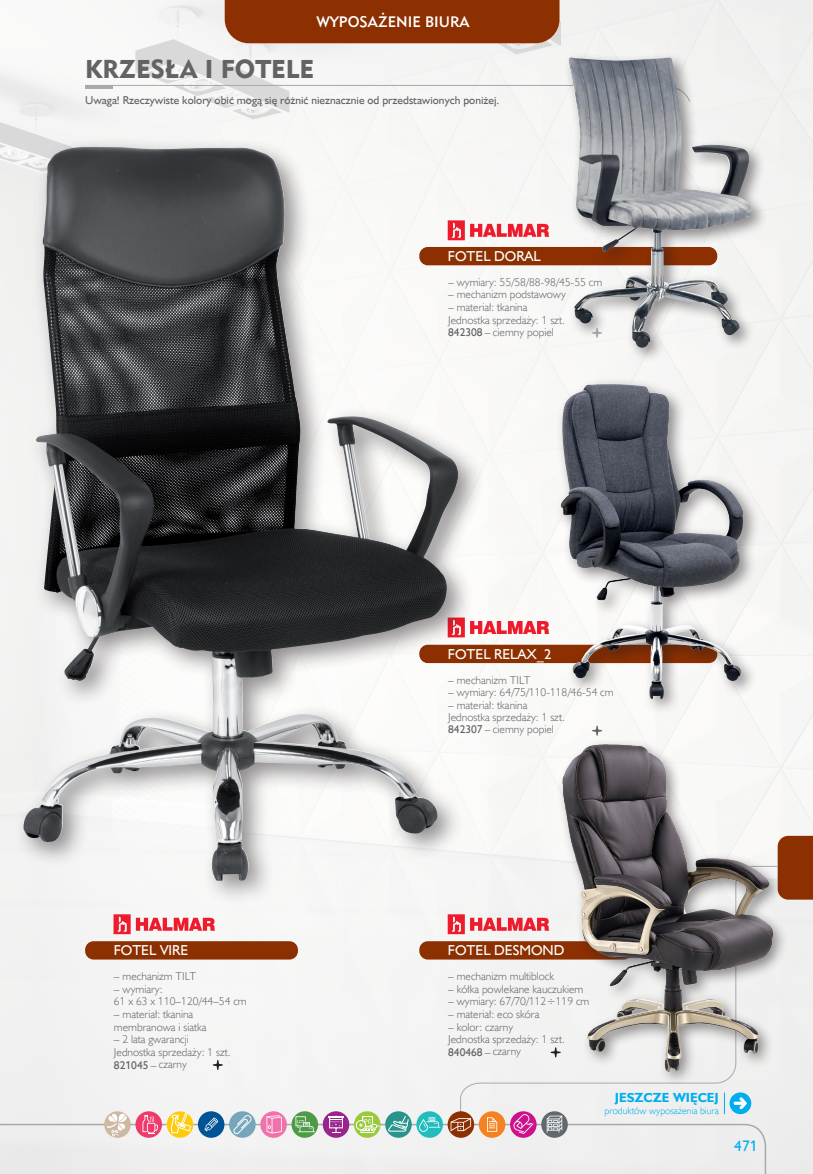
<style>
.page{position:relative;width:813px;height:1174px;background:#fff}
.page>*{position:absolute;margin:0;border:0;box-sizing:border-box;transform-origin:0 0}
.Rozdziały_nie_do_spisu{font:25.65px "Geometric 415 Blk EU";color:#636366}
.text{font:15.3px "Humanst 521 EU";color:#00aeef}
.tytul_rozdzialu{font:15.15px "Geometric 415 Md EU";color:#fff}
.Nazwa_modułu_A{font:14.4px "Humanst 521 EU";color:#fff}
.jeszcze_wiecej{font:700 13.2px "Humanst 521 EU";color:#00aeef}
.opis_produktów{font:11.4px/12.6px "Humanst 521 Lt EU";color:#636366}
.opis_produktów-2{font:11.4px "Humanst 521 EU";color:#636366}
.akcesorii_komputerowych{font:9.9px "Humanst 521 Lt EU";color:#00aeef}
.s1{font-family:"Humanst 521 EU"}
</style>
<div class="page">
<div style="left:0;top:0;width:812px;height:1174px;background:#f5f5f4"></div>
<div style="left:224px;top:0;width:335px;height:43px;background:#8c2f01"></div>
<svg style="left:84px;top:85px;width:478px;height:17px"></svg>
<hr style="left:85px;top:86px;width:28px;height:3px;background:#a8a9ad">
<div style="left:0;top:1123px;width:766px;height:51px;background:#eee"></div>
<div style="left:788px;top:836px;width:24px;height:63px;background:#8c2f01"></div>
<div style="left:459px;top:865px;width:319px;height:250px;background:#f2f2f1"></div>
<div style="left:416px;top:1111px;width:26px;height:26px;background:#21bdbd;border-radius:50%"></div>
<svg style="left:419px;top:1117px;width:21px;height:14px"></svg>
<div style="left:510px;top:1111px;width:26px;height:26px;background:#cf108c;border-radius:50%"></div>
<svg style="left:513px;top:1114px;width:20px;height:20px"></svg>
<div style="left:478px;top:1111px;width:27px;height:26px;background:#f58220;border-radius:50%"></div>
<svg style="left:487px;top:1117px;width:10px;height:14px"></svg>
<svg style="left:447px;top:1111px;width:27px;height:26px"></svg>
<svg style="left:450px;top:1118px;width:21px;height:13px"></svg>
<div style="left:354px;top:1111px;width:26px;height:26px;background:#99ca3b;border-radius:50%"></div>
<div style="left:355px;top:1120px;width:11px;height:10px;border:1px solid #fff;border-radius:50%"></div>
<svg style="left:359px;top:1115px;width:21px;height:18px"></svg>
<div style="left:322px;top:1111px;width:27px;height:26px;background:#99248e;border-radius:50%"></div>
<svg style="left:328px;top:1115px;width:15px;height:18px"></svg>
<svg style="left:291px;top:1111px;width:27px;height:26px"></svg>
<svg style="left:295px;top:1116px;width:20px;height:16px"></svg>
<svg style="left:260px;top:1111px;width:27px;height:26px"></svg>
<svg style="left:266px;top:1115px;width:15px;height:18px"></svg>
<div style="left:229px;top:1111px;width:26px;height:26px;background:#76a6bc;border-radius:50%"></div>
<svg style="left:233px;top:1114px;width:19px;height:20px"></svg>
<div style="left:198px;top:1111px;width:26px;height:26px;background:#005495;border-radius:50%"></div>
<svg style="left:204px;top:1117px;width:14px;height:14px"></svg>
<svg style="left:385px;top:1111px;width:26px;height:26px"></svg>
<svg style="left:388px;top:1115px;width:20px;height:16px"></svg>
<div style="left:541px;top:1111px;width:26px;height:26px;background:#5f696f;border-radius:50%"></div>
<svg style="left:546px;top:1115px;width:16px;height:17px"></svg>
<svg style="left:167px;top:1111px;width:28px;height:33px"></svg>
<div style="left:135px;top:1111px;width:27px;height:26px;background:#ef3b6b;border-radius:50%"></div>
<svg style="left:142px;top:1115px;width:16px;height:18px"></svg>
<svg style="left:104px;top:1111px;width:27px;height:26px"></svg>
<svg style="left:107px;top:1113px;width:19px;height:23px"></svg>
<div style="left:85px;top:941px;width:213px;height:18px;background:#8c2f01;border-radius:9px"></div>
<svg style="left:213px;top:1060px;width:10px;height:10px"></svg>
<svg style="left:113px;top:914px;width:102px;height:20px"></svg>
<div style="left:419px;top:941px;width:212px;height:18px;background:#8c2f01;border-radius:9px"></div>
<svg style="left:550px;top:1047px;width:6px;height:10px"></svg>
<svg style="left:447px;top:914px;width:102px;height:20px"></svg>
<div style="left:556px;top:738px;width:232px;height:348px;background:#231f20;opacity:.5"></div>
<img style="left:560px;top:743px;width:213px;height:330px">
<svg style="left:485px;top:617px;width:64px;height:20px"></svg>
<div style="left:419px;top:644px;width:298px;height:19px;background:#8c2f01;border-radius:9px"></div>
<svg style="left:591px;top:725px;width:10px;height:10px"></svg>
<svg style="left:485px;top:220px;width:64px;height:20px"></svg>
<div style="left:419px;top:247px;width:298px;height:18px;background:#8c2f01;border-radius:9px"></div>
<div style="left:554px;top:377px;width:206px;height:339px;background:#231f20;opacity:.5"></div>
<img style="left:559px;top:385px;width:180px;height:314px">
<div style="left:14px;top:136px;width:471px;height:771px;background:#231f20;opacity:.5"></div>
<img style="left:36px;top:147px;width:177px;height:534px">
<div style="left:562px;top:52px;width:205px;height:312px;background:#231f20;opacity:.5"></div>
<img style="left:567px;top:57px;width:172px;height:291px">
<p class="tytul_rozdzialu" style="left:316px;top:12px;width:154px">WYPOSAŻENIE BIURA</p>
<p class="Rozdziały_nie_do_spisu" style="left:85px;top:54px;width:230px">KRZESŁA I FOTELE</p>
<p class="opis_produktów-2" style="left:85px;top:93px;width:415px">Uwaga! Rzeczywiste kolory obić mogą się różnić nieznacznie od przedstawionych poniżej.</p>
<p class="Nazwa_modułu_A" style="left:447px;top:247px;width:94px">FOTEL DORAL</p>
<p class="opis_produktów" style="left:448px;top:275px;width:155px">– wymiary: 55/58/88-98/45-55 cm</p>
<p class="opis_produktów" style="left:448px;top:288px;width:119px">– mechanizm podstawowy</p>
<p class="opis_produktów" style="left:448px;top:301px;width:81px">– materiał: tkanina</p>
<p class="opis_produktów" style="left:448px;top:313px;width:118px">Jednostka sprzedaży: 1 szt.</p>
<p class="opis_produktów" style="left:448px;top:325px;width:107px"><span class="s1">842308</span> – ciemny popiel</p>
<p class="Nazwa_modułu_A" style="left:114px;top:941px;width:76px">FOTEL VIRE</p>
<p class="opis_produktów" style="left:114px;top:969px;width:84px">– mechanizm TILT</p>
<p class="opis_produktów" style="left:114px;top:982px;width:134px">– wymiary:<br>61 x 63 x 110–120/44–54 cm</p>
<p class="opis_produktów" style="left:114px;top:1007px;width:94px">– materiał: tkanina membranowa i siatka</p>
<p class="opis_produktów" style="left:114px;top:1032px;width:76px">– 2 lata gwarancji</p>
<p class="opis_produktów" style="left:114px;top:1045px;width:118px">Jednostka sprzedaży: 1 szt.</p>
<p class="opis_produktów" style="left:114px;top:1057px;width:74px"><span class="s1">821045</span> – czarny</p>
<p class="Nazwa_modułu_A" style="left:447px;top:645px;width:105px">FOTEL RELAX_2</p>
<p class="opis_produktów" style="left:448px;top:673px;width:84px">– mechanizm TILT</p>
<p class="opis_produktów" style="left:448px;top:686px;width:167px">– wymiary: 64/75/110-118/46-54 cm</p>
<p class="opis_produktów" style="left:448px;top:698px;width:81px">– materiał: tkanina</p>
<p class="opis_produktów" style="left:448px;top:711px;width:118px">Jednostka sprzedaży: 1 szt.</p>
<p class="opis_produktów" style="left:448px;top:723px;width:107px"><span class="s1">842307</span> – ciemny popiel</p>
<p class="Nazwa_modułu_A" style="left:447px;top:941px;width:118px">FOTEL DESMOND</p>
<p class="opis_produktów" style="left:448px;top:969px;width:107px">– mechanizm multiblock</p>
<p class="opis_produktów" style="left:448px;top:982px;width:137px">– kółka powlekane kauczukiem</p>
<p class="opis_produktów" style="left:448px;top:995px;width:143px">– wymiary: 67/70/112÷119 cm</p>
<p class="opis_produktów" style="left:448px;top:1007px;width:93px">– materiał: eco skóra</p>
<p class="opis_produktów" style="left:448px;top:1020px;width:66px">– kolor: czarny</p>
<p class="opis_produktów" style="left:448px;top:1032px;width:118px">Jednostka sprzedaży: 1 szt.</p>
<p class="opis_produktów" style="left:448px;top:1044px;width:74px"><span class="s1">840468</span> – czarny</p>
<p class="jeszcze_wiecej" style="left:614px;top:1089px;width:105px">JESZCZE WIĘCEJ</p>
<p class="akcesorii_komputerowych" style="left:604px;top:1104px;width:116px">produktów wyposażenia biura</p>
<p class="text" style="left:734px;top:1136px;width:25px">471</p>
</div>
